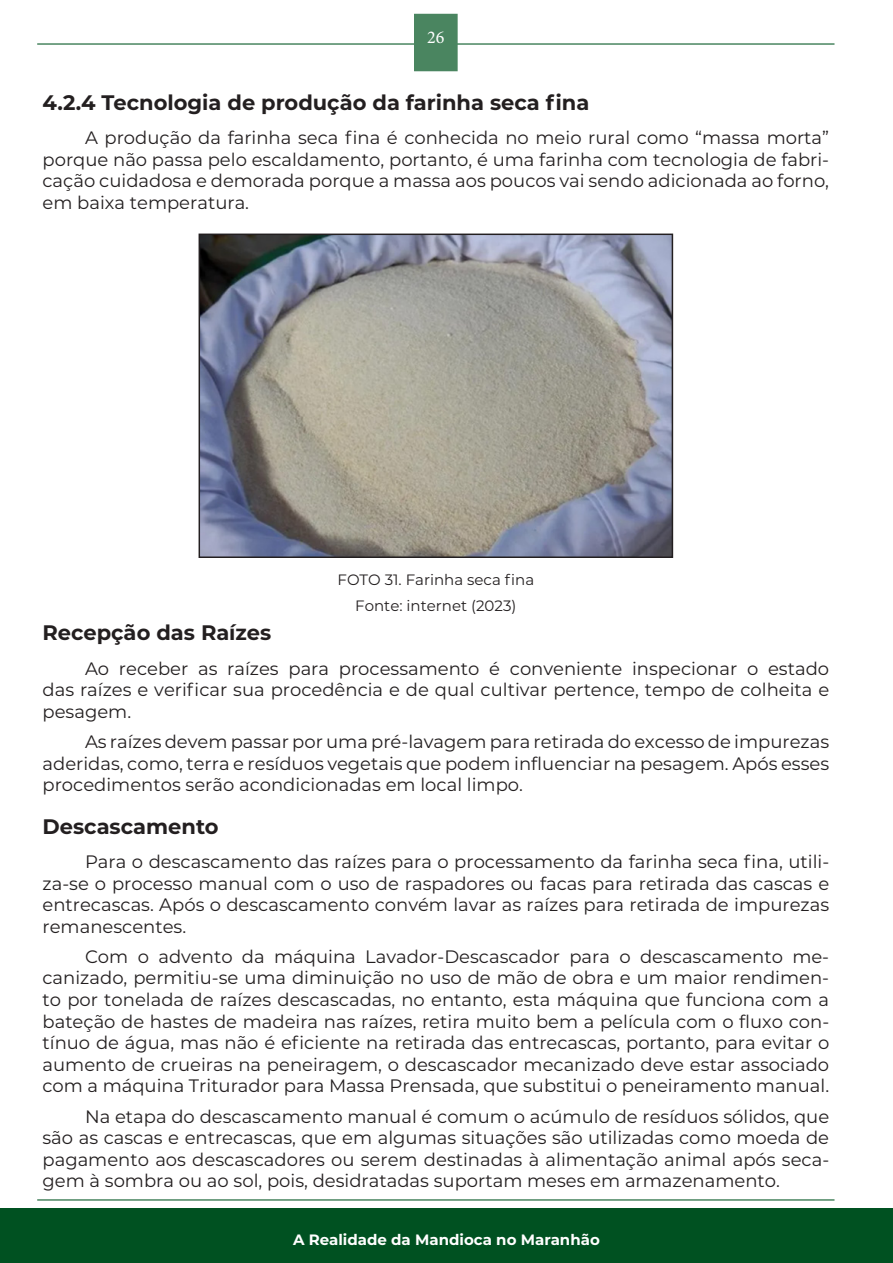
<style>
.page{position:relative;width:893px;height:1263px;background:#fff}
.page>*{position:absolute;margin:0;border:0;box-sizing:border-box;transform-origin:0 0}
.t1{font:700 21px "Montserrat";color:#231f20}
.t2{font:18px/21.6px "Montserrat";color:#231f20;text-align:justify}
.t3{font:18px "Minion Pro";color:#fff}
.t4{font:15px/26.5px "Montserrat";color:#231f20;text-align:center}
.t5{font:700 15px "Montserrat";color:#fff}
</style>
<div class="page">
<hr style="left:37px;top:1199px;width:797px;height:2px;background:#4a8560">
<hr style="left:37px;top:43px;width:797px;height:2px;background:#4a8560">
<div style="left:415px;top:15px;width:42px;height:56px;background:#4a8560"></div>
<div style="left:414px;top:14px;width:44px;height:57px;border:2px solid #4a8560"></div>
<div style="left:0;top:1209px;width:893px;height:54px;background:#005121"></div>
<img style="left:202px;top:237px;width:468px;height:318px">
<div style="left:199px;top:234px;width:474px;height:324px;border:2px solid #231f20"></div>
<p class="t3" style="left:427px;top:25px;width:19px">26</p>
<p class="t1" style="left:43px;top:87px;width:548px">4.2.4 Tecnologia de produção da farinha seca fina</p>
<p class="t2" style="left:43px;top:126px;width:788px;text-indent:43px">A produção da farinha seca fi na é conhecida no meio rural como “massa morta” porque não passa pelo escaldamento, portanto, é uma farinha com tecnologia de fabri&shy;cação cuidadosa e demorada porque a massa aos poucos vai sendo adicionada ao forno, em baixa temperatura.</p>
<p class="t4" style="left:338px;top:565px;width:198px">FOTO 31. Farinha seca fi na<br>Fonte: internet (2023)</p>
<p class="t1" style="left:43px;top:618px;width:230px">Recepção das Raízes</p>
<p class="t2" style="left:43px;top:657px;width:788px;text-indent:43px">Ao receber as raízes para processamento é conveniente inspecionar o estado das raízes e verificar sua procedência e de qual cultivar pertence, tempo de colheita e pesagem.</p>
<p class="t2" style="left:43px;top:730px;width:788px;text-indent:43px">As raízes devem passar por uma pré-lavagem para retirada do excesso de impurezas aderidas, como, terra e resíduos vegetais que podem influenciar na pesagem. Após esses procedimentos serão acondicionadas em local limpo.</p>
<p class="t1" style="left:43px;top:811px;width:178px">Descascamento</p>
<p class="t2" style="left:43px;top:850px;width:788px;text-indent:43px">Para o descascamento das raízes para o processamento da farinha seca fi na, utili&shy;za-se o processo manual com o uso de raspadores ou facas para retirada das cascas e entrecascas. Após o descascamento convém lavar as raízes para retirada de impurezas remanescentes.</p>
<p class="t2" style="left:43px;top:945px;width:788px;text-indent:43px">Com o advento da máquina Lavador-Descascador para o descascamento me&shy;canizado, permitiu-se uma diminuição no uso de mão de obra e um maior rendimen&shy;to por tonelada de raízes descascadas, no entanto, esta máquina que funciona com a bateção de hastes de madeira nas raízes, retira muito bem a película com o fluxo con&shy;tínuo de água, mas não é eficiente na retirada das entrecascas, portanto, para evitar o aumento de crueiras na peneiragem, o descascador mecanizado deve estar associado com a máquina Triturador para Massa Prensada, que substitui o peneiramento manual.</p>
<p class="t2" style="left:43px;top:1105px;width:788px;text-indent:43px">Na etapa do descascamento manual é comum o acúmulo de resíduos sólidos, que são as cascas e entrecascas, que em algumas situações são utilizadas como moeda de pagamento aos descascadores ou serem destinadas à alimentação animal após seca&shy;gem à sombra ou ao sol, pois, desidratadas suportam meses em armazenamento.</p>
<p class="t5" style="left:293px;top:1228px;width:308px">A Realidade da Mandioca no Maranhão</p>
</div>
